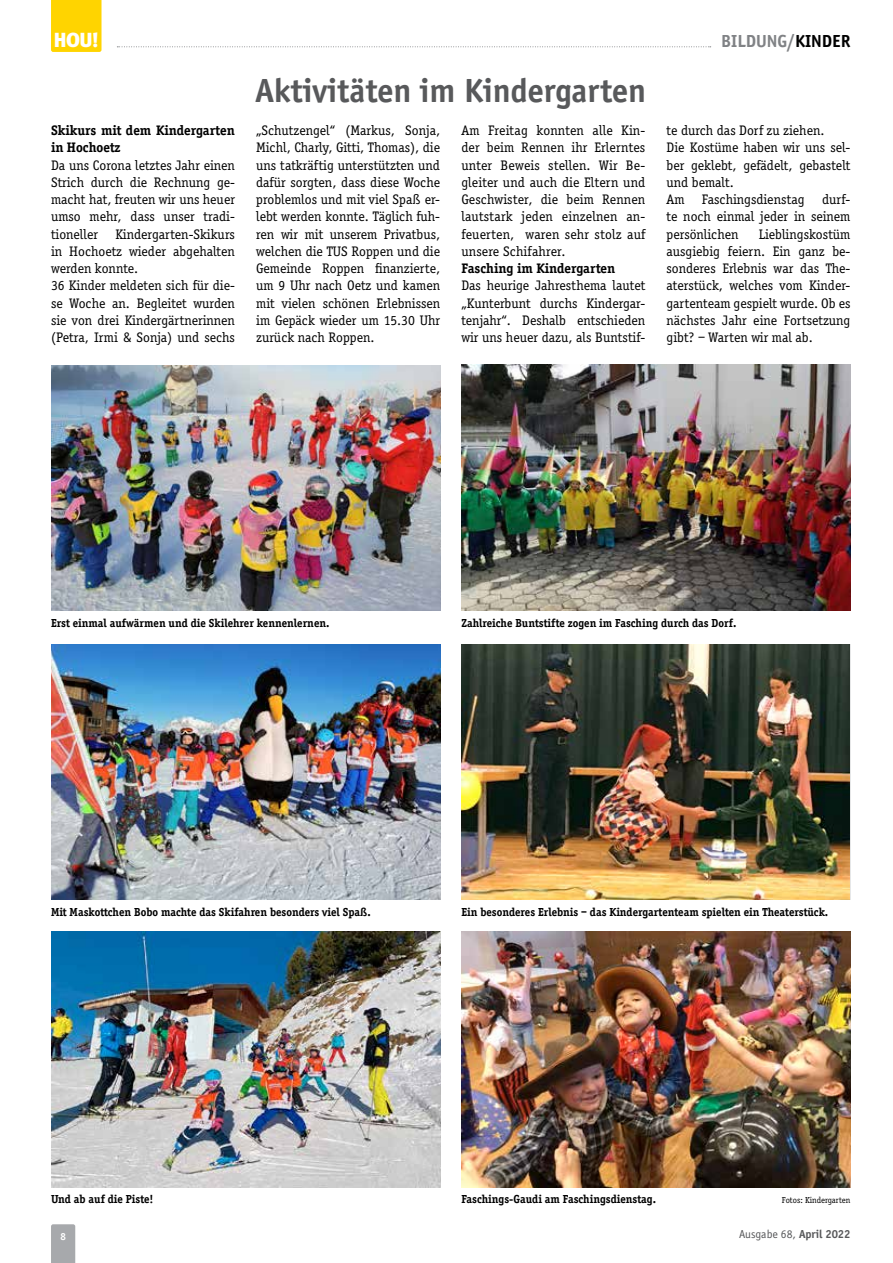
<style>
.page{position:relative;width:893px;height:1263px;background:#fff}
.page>*{position:absolute;margin:0;border:0;box-sizing:border-box;transform-origin:0 0}
.t1{font:700 34.5px "Officina Sans";color:#58595b}
.t2{font:900 20.4px "Meta Plus";color:#fff}
.t3{font:700 18px "Officina Sans";color:#808285}
.t4{font:14.25px/17.2px "Officina Serif";color:#000;text-align:justify}
.t5{font:700 14.25px/17.2px "Officina Serif";color:#000}
.t6{font:700 12px "Officina Serif";color:#000}
.t7{font:12px "Officina Sans";color:#58595b}
.t8{font:700 10.5px "Officina Sans";color:#fff}
.t9{font:9px "Officina Serif";color:#000}
.s1{color:#000}
.s2{font-weight:700}
</style>
<div class="page">
<svg style="left:51px;top:1224px;width:24px;height:39px"></svg>
<div style="left:51px;top:0;width:51px;height:52px;background:#ffd400"></div>
<svg style="left:117px;top:46px;width:594px;height:1px"></svg>
<img style="left:461px;top:932px;width:389px;height:255px">
<img style="left:51px;top:644px;width:389px;height:255px">
<img style="left:51px;top:365px;width:389px;height:246px">
<img style="left:461px;top:364px;width:389px;height:247px">
<img style="left:461px;top:644px;width:388px;height:255px">
<img style="left:51px;top:932px;width:389px;height:255px">
<h2 class="t2" style="left:53px;top:28px;width:47px">HOU!</h2>
<p class="t3" style="left:721px;top:30px;width:131px">BILDUNG/<span class="s1">KINDER</span></p>
<p class="t5" style="left:51px;top:122px;width:185px">Skikurs mit dem Kindergarten in Hochoetz</p>
<p class="t4" style="left:51px;top:156px;width:185px;text-align:left">Da uns Corona letztes Jahr einen<br>Strich durch die Rechnung ge&shy;macht hat, freuten wir uns heuer umso mehr, dass unser tradi&shy;tioneller Kindergarten-Skikurs in Hochoetz wieder abgehalten werden konnte.<br>36 Kinder meldeten sich für die&shy;se Woche an. Begleitet wurden sie von drei Kindergärtnerinnen (Petra, Irmi &amp; Sonja) und sechs</p>
<h1 class="t1" style="left:255px;top:70px;width:392px">Aktivitäten im Kindergarten</h1>
<p class="t4" style="left:256px;top:122px;width:185px">„Schutzengel“ (Markus, Sonja, Michl, Charly, Gitti, Thomas), die uns tatkräftig unterstützten und dafür sorgten, dass diese Woche problemlos und mit viel Spaß er&shy;lebt werden konnte. Täglich fuh&shy;ren wir mit unserem Privatbus, welchen die TUS Roppen und die Gemeinde Roppen finanzierte, um 9 Uhr nach Oetz und kamen mit vielen schönen Erlebnissen im Gepäck wieder um 15.30 Uhr zurück nach Roppen.</p>
<p class="t4" style="left:461px;top:122px;width:185px">Am Freitag konnten alle Kin&shy;der beim Rennen ihr Erlerntes unter Beweis stellen. Wir Be&shy;gleiter und auch die Eltern und Geschwister, die beim Rennen lautstark jeden einzelnen an&shy;feuerten, waren sehr stolz auf unsere Schifahrer.</p>
<p class="t5" style="left:461px;top:260px;width:155px">Fasching im Kindergarten</p>
<p class="t4" style="left:461px;top:277px;width:185px">Das heurige Jahresthema lautet „Kunterbunt durchs Kindergar&shy;tenjahr“. Deshalb entschieden wir uns heuer dazu, als Buntstif-</p>
<p class="t4" style="left:666px;top:122px;width:185px;text-align:left">te durch das Dorf zu ziehen.<br>Die Kostüme haben wir uns sel&shy;ber geklebt, gefädelt, gebastelt und bemalt.<br>Am Faschingsdienstag durf&shy;te noch einmal jeder in seinem persönlichen</p>
<p class="t4" style="left:666px;top:225px;width:185px;text-indent:92px">Lieblingskostüm ausgiebig feiern. Ein ganz be&shy;sonderes Erlebnis war das The&shy;aterstück, welches vom Kinder&shy;gartenteam gespielt wurde. Ob es nächstes Jahr eine Fortsetzung gibt? – Warten wir mal ab.</p>
<p class="t6" style="left:51px;top:616px;width:280px">Erst einmal aufwärmen und die Skilehrer kennenlernen.</p>
<p class="t6" style="left:461px;top:616px;width:276px">Zahlreiche Buntstifte zogen im Fasching durch das Dorf.</p>
<p class="t6" style="left:51px;top:905px;width:321px">Mit Maskottchen Bobo machte das Skifahren besonders viel Spaß.</p>
<p class="t6" style="left:461px;top:905px;width:368px">Ein besonderes Erlebnis – das Kindergartenteam spielten ein Theaterstück.</p>
<p class="t6" style="left:51px;top:1192px;width:104px">Und ab auf die Piste!</p>
<p class="t6" style="left:461px;top:1192px;width:196px">Faschings-Gaudi am Faschingsdienstag.</p>
<p class="t9" style="left:782px;top:1195px;width:70px">Fotos: Kindergarten</p>
<p class="t8" style="left:60px;top:1230px;width:7px">8</p>
<p class="t7" style="left:739px;top:1228px;width:113px">Ausgabe 68, <span class="s2">April 2022</span></p>
</div>
